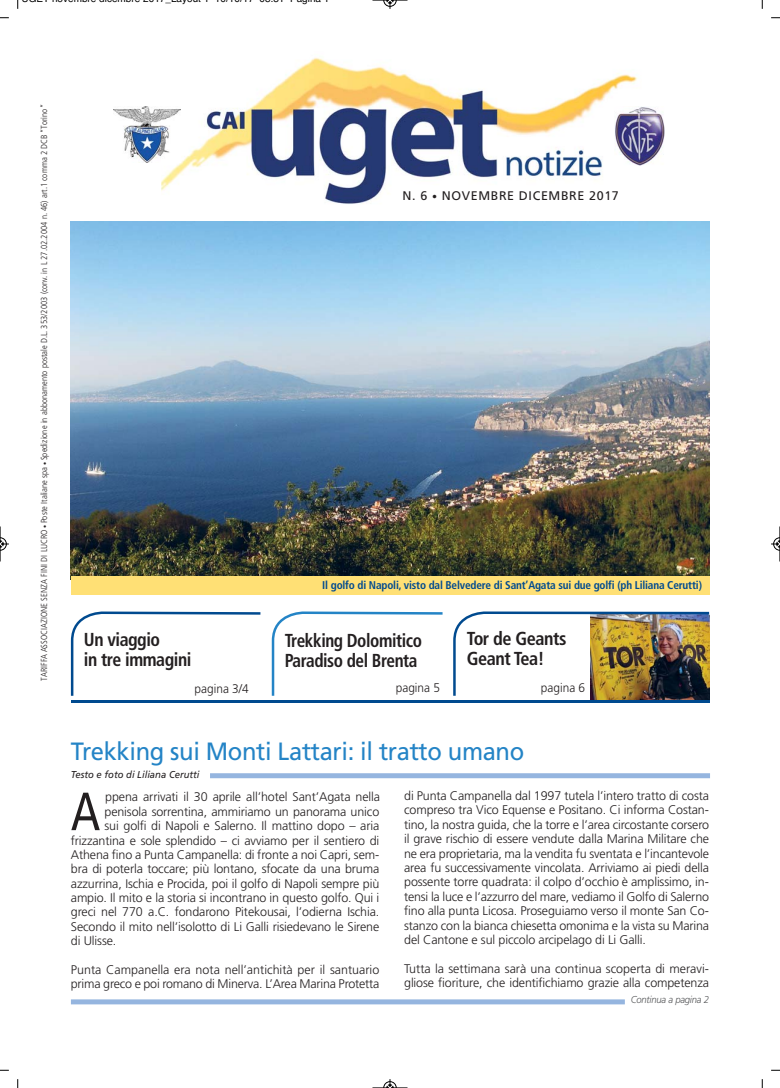
<style>
.page{position:relative;width:780px;height:1088px;background:#fff}
.page>*{position:absolute;margin:0;border:0;box-sizing:border-box;transform-origin:0 0}
.t1{font:condensed 53.62px "Frutiger LT Std";color:#231f20;scale:.95 1}
.t2{font:25px "Frutiger LT Std";letter-spacing:-.015em;color:#2484c6;scale:.95 1}
.t3{font:700 condensed 18.75px/20px "Frutiger LT Std";letter-spacing:-.025em;color:#231f20;scale:.92 1}
.t4{font:700 condensed 18.75px/20px "Frutiger LT Std";letter-spacing:-.025em;color:#231f20;scale:.95 1}
.t5{font:700 condensed 18.75px/20px "Frutiger LT Std";letter-spacing:-.025em;color:#231f20}
.t6{font:300 12.5px/14.4px "Frutiger LT Std";letter-spacing:-.01em;color:#231f20}
.t7{font:12.5px "Frutiger LT Std";letter-spacing:.05em;color:#231f20}
.t8{font:300 12.5px "Frutiger LT Std";letter-spacing:-.01em;color:#231f20;scale:.95 1}
.t9{font:700 condensed 11.25px "Frutiger LT Std";letter-spacing:-.015em;color:#004a8f}
.t10{font:italic 10px "Frutiger LT Std";color:#231f20;scale:.95 1}
.t11{font:italic 300 10px "Frutiger LT Std";letter-spacing:-.025em;color:#58595b;scale:.95 1}
.t12{font:10px "Helvetica";color:#000}
.t13{font:300 condensed 8.75px "Frutiger LT Std";letter-spacing:.005em;color:#231f20}
.s1{font-size:6.25px}
.s2{font-size:10px}
</style>
<div class="page">
<img style="left:591px;top:698px;width:118px;height:2px">
<hr style="left:71px;top:700px;width:638px;height:3px;background:#004a8f">
<img style="left:71px;top:221px;width:638px;height:355px">
<svg style="left:70px;top:611px;width:191px;height:85px"></svg>
<img style="left:453px;top:611px;width:257px;height:87px">
<svg style="left:271px;top:611px;width:172px;height:85px"></svg>
<div style="left:71px;top:576px;width:638px;height:19px;background:#ffe075"></div>
<div style="left:210px;top:773px;width:500px;height:5px;background:#95b5df"></div>
<div style="left:71px;top:999px;width:553px;height:5px;background:#95b5df"></div>
<img style="left:161px;top:57px;width:477px;height:147px">
<div style="left:613px;top:106px;width:51px;height:61px;background:#fff"></div>
<img style="left:615px;top:107px;width:49px;height:58px">
<img style="left:113px;top:106px;width:67px;height:57px">
<svg style="left:17px;top:0;width:2px;height:9px"></svg>
<svg style="left:0;top:17px;width:9px;height:2px"></svg>
<svg style="left:761px;top:0;width:2px;height:9px"></svg>
<svg style="left:771px;top:17px;width:9px;height:2px"></svg>
<svg style="left:17px;top:1079px;width:2px;height:9px"></svg>
<svg style="left:761px;top:1079px;width:2px;height:9px"></svg>
<hr style="left:372px;top:0;width:35px;height:1px;background:#000">
<svg style="left:383px;top:0;width:13px;height:9px"></svg>
<hr style="left:372px;top:1087px;width:35px;height:1px;background:#000">
<svg style="left:383px;top:1079px;width:13px;height:9px"></svg>
<hr style="left:0;top:526px;width:1px;height:35px;background:#000">
<svg style="left:0;top:537px;width:9px;height:14px"></svg>
<hr style="left:779px;top:526px;width:1px;height:35px;background:#000">
<svg style="left:771px;top:537px;width:9px;height:14px"></svg>
<p class="t12" style="left:165px;top:-5px;width:23px">_ y</p>
<p class="t12" style="left:302px;top:-5px;width:7px">g</p>
<p class="t13" style="left:41px;top:680px;width:578px;rotate:-90deg">TARIFFA ASSOCIAZIONE SENZA FINI DI LUCRO <span class="s1">•</span> Poste Italiane spa <span class="s1">•</span> Spedizione in abbonamento postale D.L. 353/2003 (conv. in L 27.02.2004 n. 46) art.1 comma 2 DCB “Torino”</p>
<p class="t7" style="left:402px;top:188px;width:218px">N. 6 <span class="s2">•</span> NOVEMBRE DICEMBRE 2017</p>
<h3 class="t4" style="left:84px;top:631px;width:115px">Un viaggio<br>in tre immagini</h3>
<p class="t8" style="left:195px;top:683px;width:58px">pagina 3/4</p>
<p class="t9" style="left:322px;top:580px;width:381px">Il golfo di Napoli, visto dal Belvedere di Sant’Agata sui due golfi (ph Liliana Cerutti)</p>
<h3 class="t3" style="left:285px;top:631px;width:150px">Trekking Dolomitico<br>Paradiso del Brenta</h3>
<p class="t8" style="left:396px;top:682px;width:48px">pagina 5</p>
<h3 class="t5" style="left:467px;top:629px;width:101px">Tor de Geants<br>Geant Tea!</h3>
<p class="t8" style="left:541px;top:683px;width:48px">pagina 6</p>
<h2 class="t2" style="left:71px;top:737px;width:478px">Trekking sui Monti Lattari: il tratto umano</h2>
<p class="t6" style="left:404px;top:789px;width:306px;text-align:justify">di Punta Campanella dal 1997 tutela l’intero tratto di costa compreso tra Vico Equense e Positano. Ci informa Costan&shy;tino, la nostra guida, che la torre e l’area circostante corsero il grave rischio di essere vendute dalla Marina Militare che ne era proprietaria, ma la vendita fu sventata e l’incantevole area fu successivamente vincolata. Arriviamo ai piedi della possente torre quadrata: il colpo d’occhio è amplissimo, in&shy;tensi la luce e l’azzurro del mare, vediamo il Golfo di Salerno fino alla punta Licosa. Proseguiamo verso il monte San Co&shy;stanzo con la bianca chiesetta omonima e la vista su Marina del Cantone e sul piccolo arcipelago di Li Galli.</p>
<p class="t6" style="left:404px;top:962px;width:306px">Tutta la settimana sarà una continua scoperta di meravi&shy;gliose fioriture, che identifichiamo grazie alla competenza</p>
<p class="t10" style="left:71px;top:770px;width:137px">Testo e foto di Liliana Cerutti</p>
<h1 class="t1" style="left:71px;top:790px;width:32px">A</h1>
<p class="t6" style="left:105px;top:791px;width:276px">ppena arrivati il 30 aprile all’hotel Sant’Agata nella</p>
<p class="t6" style="left:104px;top:805px;width:276px">penisola sorrentina, ammiriamo un panorama unico</p>
<p class="t6" style="left:104px;top:819px;width:276px">sui golfi di Napoli e Salerno. Il mattino dopo – aria</p>
<p class="t6" style="left:71px;top:834px;width:310px">frizzantina e sole splendido – ci avviamo per il sentiero di</p>
<p class="t6" style="left:71px;top:848px;width:310px">Athena fino a Punta Campanella: di fronte a noi Capri, sem-</p>
<p class="t6" style="left:71px;top:863px;width:310px">bra di poterla toccare; più lontano, sfocate da una bruma</p>
<p class="t6" style="left:71px;top:877px;width:310px">azzurrina, Ischia e Procida, poi il golfo di Napoli sempre più</p>
<p class="t6" style="left:71px;top:891px;width:310px">ampio. Il mito e la storia si incontrano in questo golfo. Qui i</p>
<p class="t6" style="left:71px;top:906px;width:310px">greci nel 770 a.C. fondarono Pitekousai, l’odierna Ischia.</p>
<p class="t6" style="left:71px;top:920px;width:310px">Secondo il mito nell’isolotto di Li Galli risiedevano le Sirene</p>
<p class="t6" style="left:71px;top:934px;width:47px">di Ulisse.</p>
<p class="t6" style="left:71px;top:963px;width:310px">Punta Campanella era nota nell’antichità per il santuario prima greco e poi romano di Minerva. L’Area Marina Protetta</p>
<p class="t11" style="left:631px;top:995px;width:84px">Continua a pagina 2</p>
</div>
